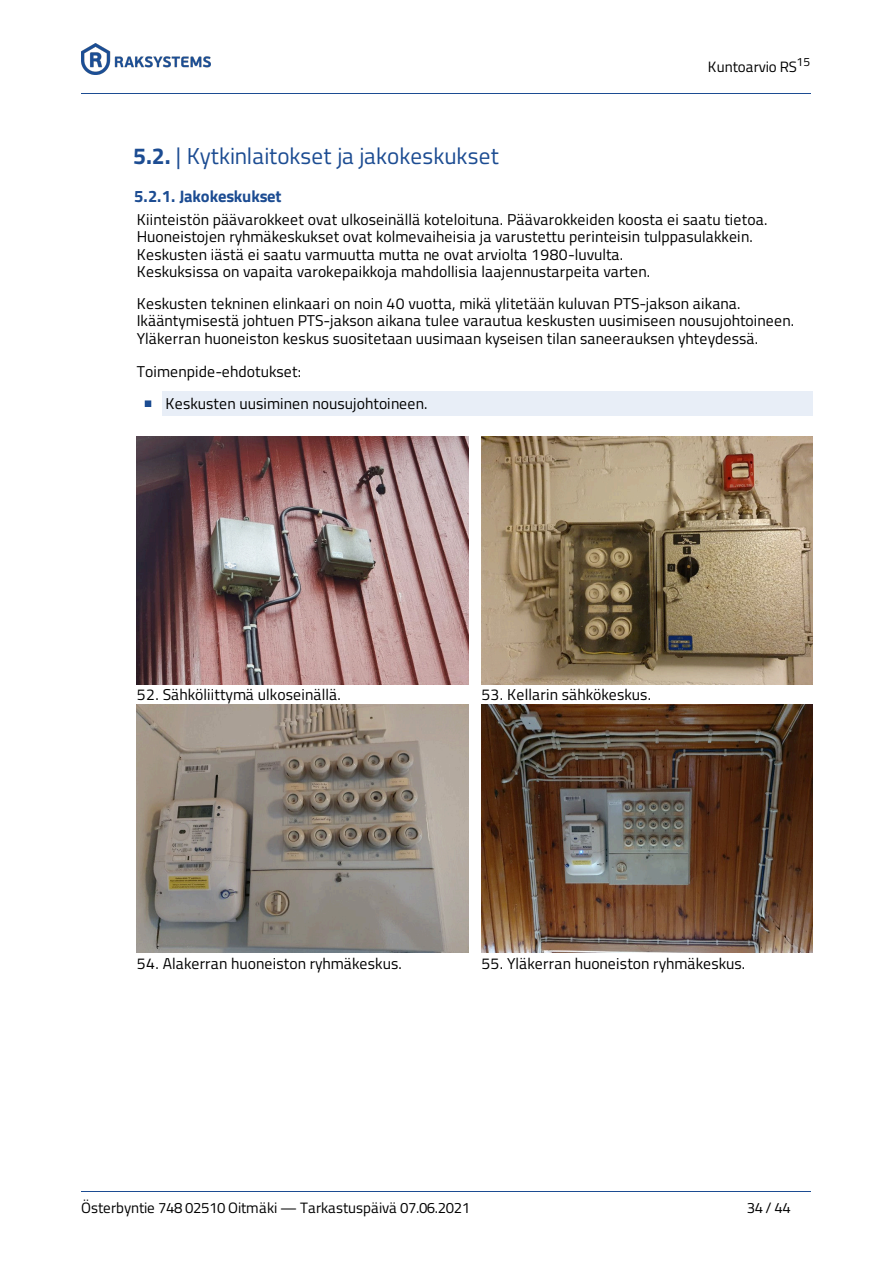
<style>
.page{position:relative;width:893px;height:1263px;background:#fff}
.page>*{position:absolute;margin:0;border:0;box-sizing:border-box;transform-origin:0 0}
.t1{font:23.1px "Titillium";color:#1c4c92}
.t2{font:700 16.65px "Titillium";letter-spacing:-.015em;color:#1c4c92}
.t3{font:15.75px/17.5px "Titillium";letter-spacing:.005em;color:#000}
.t4{font:15px "Titillium";letter-spacing:-.015em;color:#000}
.s1{font-weight:700}
</style>
<div class="page">
<div style="left:163px;top:391px;width:649px;height:25px;background:#e8eef7"></div>
<svg style="left:145px;top:401px;width:6px;height:6px"></svg>
<img style="left:137px;top:436px;width:331px;height:248px">
<img style="left:481px;top:436px;width:331px;height:248px">
<img style="left:137px;top:705px;width:331px;height:248px">
<img style="left:481px;top:705px;width:331px;height:248px">
<hr style="left:81px;top:93px;width:729px;height:1px;background:#1c4c92">
<img style="left:81px;top:43px;width:130px;height:31px">
<hr style="left:81px;top:1191px;width:729px;height:1px;background:#1c4c92">
<p class="t4" style="left:707px;top:58px;width:104px">Kuntoarvio RS<sup>15</sup></p>
<h1 class="t1" style="left:133px;top:142px;width:367px"><span class="s1">5.2.</span> | Kytkinlaitokset ja jakokeskukset</h1>
<p class="t2" style="left:134px;top:186px;width:149px">5.2.1. Jakokeskukset</p>
<p class="t3" style="left:137px;top:210px;width:632px">Kiinteistön päävarokkeet ovat ulkoseinällä koteloituna. Päävarokkeiden koosta ei saatu tietoa.<br>Huoneistojen ryhmäkeskukset ovat kolmevaiheisia ja varustettu perinteisin tulppasulakkein.<br>Keskusten iästä ei saatu varmuutta mutta ne ovat arviolta 1980-luvulta.<br>Keskuksissa on vapaita varokepaikkoja mahdollisia laajennustarpeita varten.</p>
<p class="t3" style="left:137px;top:294px;width:658px">Keskusten tekninen elinkaari on noin 40 vuotta, mikä ylitetään kuluvan PTS-jakson aikana.<br>Ikääntymisestä johtuen PTS-jakson aikana tulee varautua keskusten uusimiseen nousujohtoineen.<br>Yläkerran huoneiston keskus suositetaan uusimaan kyseisen tilan saneerauksen yhteydessä.</p>
<p class="t3" style="left:165px;top:355px;width:263px;line-height:32.2px;text-indent:-29px">Toimenpide-ehdotukset:<br>Keskusten uusiminen nousujohtoineen.</p>
<p class="t3" style="left:137px;top:686px;width:205px">52. Sähköliittymä ulkoseinällä.</p>
<p class="t3" style="left:481px;top:686px;width:171px">53. Kellarin sähkökeskus.</p>
<p class="t3" style="left:137px;top:954px;width:266px">54. Alakerran huoneiston ryhmäkeskus.</p>
<p class="t3" style="left:481px;top:954px;width:265px">55. Yläkerran huoneiston ryhmäkeskus.</p>
<p class="t4" style="left:81px;top:1199px;width:390px">Österbyntie 748 02510 Oitmäki — Tarkastuspäivä 07.06.2021</p>
<p class="t4" style="left:746px;top:1199px;width:46px">34 / 44</p>
</div>
